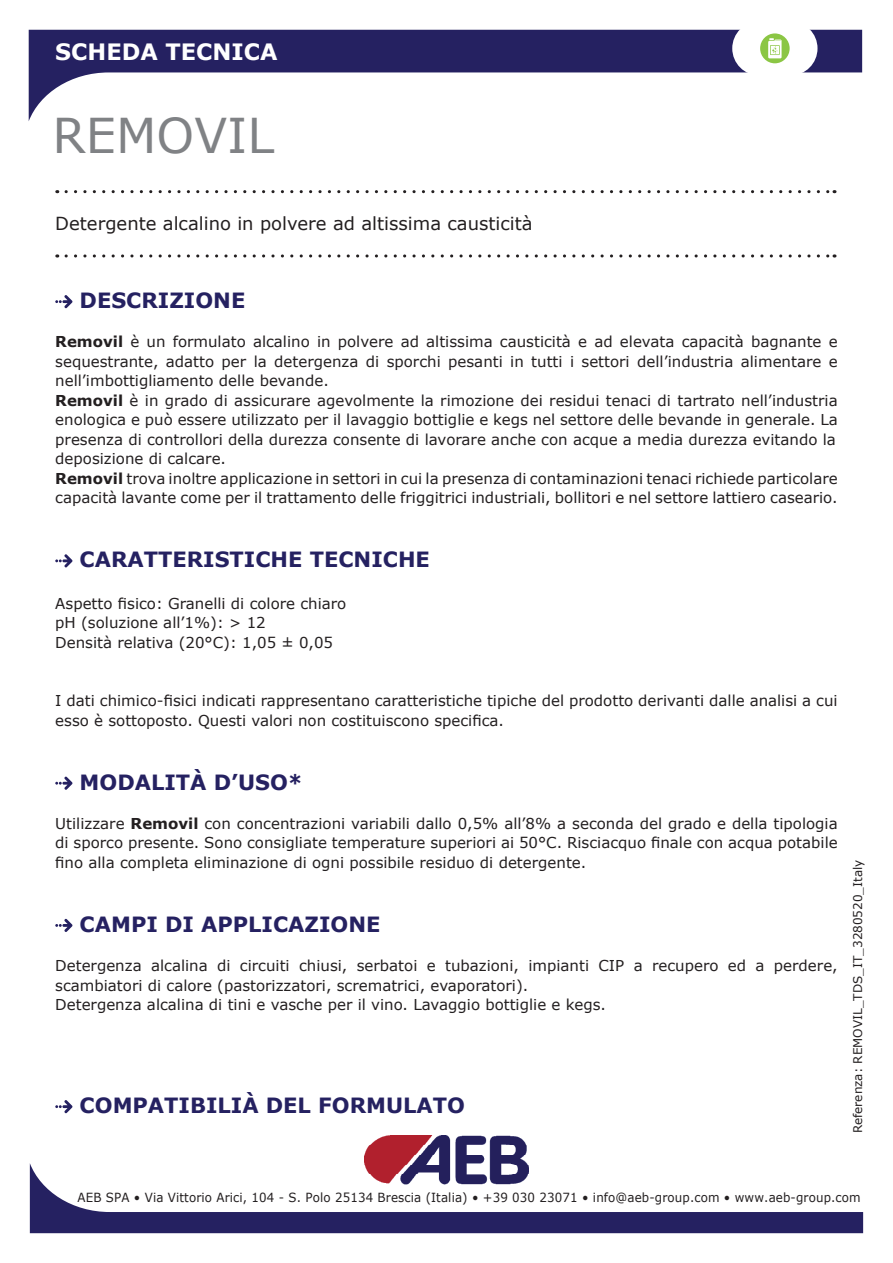
<style>
.page{position:relative;width:893px;height:1263px;background:#fff}
.page>*{position:absolute;margin:0;border:0;box-sizing:border-box;transform-origin:0 0}
.t1{font:48px "Verdana";color:#808285}
.t2{font:700 22.5px "Verdana";color:#fff}
.t3{font:700 21px "Verdana";color:#252161}
.t4{font:18px "Verdana";color:#231f20}
.t5{font:15px/19.5px "Verdana";color:#231f20}
.t6{font:12.6px "Verdana";letter-spacing:.01em;color:#231f20;scale:.94 1}
.t7{font:12px "Verdana";color:#231f20}
.s1{font-weight:700}
</style>
<div class="page">
<svg style="left:66px;top:190px;width:769px;height:3px"></svg>
<svg style="left:66px;top:254px;width:769px;height:4px"></svg>
<img style="left:364px;top:1135px;width:163px;height:28px">
<svg style="left:29px;top:30px;width:833px;height:91px"></svg>
<div style="left:732px;top:21px;width:85px;height:55px;background:#fff;border-radius:27px"></div>
<div style="left:760px;top:33px;width:30px;height:30px;background:#8bc644;border-radius:50%"></div>
<svg style="left:768px;top:38px;width:14px;height:20px"></svg>
<svg style="left:30px;top:1163px;width:833px;height:70px"></svg>
<svg style="left:55px;top:295px;width:17px;height:13px"></svg>
<svg style="left:55px;top:554px;width:17px;height:13px"></svg>
<svg style="left:55px;top:777px;width:17px;height:13px"></svg>
<svg style="left:55px;top:919px;width:17px;height:13px"></svg>
<svg style="left:55px;top:1100px;width:17px;height:13px"></svg>
<h2 class="t2" style="left:55px;top:35px;width:224px">SCHEDA TECNICA</h2>
<h1 class="t1" style="left:52px;top:103px;width:223px">REMOVIL</h1>
<p class="t4" style="left:55px;top:211px;width:479px">Detergente alcalino in polvere ad altissima causticità</p>
<h3 class="t3" style="left:80px;top:286px;width:167px">DESCRIZIONE</h3>
<p class="t5" style="left:55px;top:332px;width:784px"><span class="s1">Removil</span> è un formulato alcalino in polvere ad altissima causticità e ad elevata capacità bagnante e sequestrante, adatto per la detergenza di sporchi pesanti in tutti i settori dell’industria alimentare e nell’imbottigliamento delle bevande.<br><span class="s1">Removil</span> è in grado di assicurare agevolmente la rimozione dei residui tenaci di tartrato nell’industria enologica e può essere utilizzato per il lavaggio bottiglie e kegs nel settore delle bevande in generale. La presenza di controllori della durezza consente di lavorare anche con acque a media durezza evitando la deposizione di calcare.<br><span class="s1">Removil</span> trova inoltre applicazione in settori in cui la presenza di contaminazioni tenaci richiede particolare capacità lavante come per il trattamento delle friggitrici industriali, bollitori e nel settore lattiero caseario.</p>
<h3 class="t3" style="left:80px;top:545px;width:352px">CARATTERISTICHE TECNICHE</h3>
<p class="t5" style="left:55px;top:593px;width:293px">Aspetto fisico: Granelli di colore chiaro pH (soluzione all’1%): &gt; 12<br>Densità relativa (20°C): 1,05 ± 0,05</p>
<p class="t5" style="left:55px;top:691px;width:784px">I dati chimico-fisici indicati rappresentano caratteristiche tipiche del prodotto derivanti dalle analisi a cui esso è sottoposto. Questi valori non costituiscono specifica.</p>
<h3 class="t3" style="left:80px;top:767px;width:225px">MODALITÀ D’USO*</h3>
<p class="t5" style="left:55px;top:813px;width:784px;text-align:justify">Utilizzare <span class="s1">Removil</span> con concentrazioni variabili dallo 0,5% all’8% a seconda del grado e della tipologia di sporco presente. Sono consigliate temperature superiori ai 50°C. Risciacquo finale con acqua potabile fino alla completa eliminazione di ogni possibile residuo di detergente.</p>
<h3 class="t3" style="left:80px;top:909px;width:302px">CAMPI DI APPLICAZIONE</h3>
<p class="t5" style="left:55px;top:956px;width:784px">Detergenza alcalina di circuiti chiusi, serbatoi e tubazioni, impianti CIP a recupero ed a perdere, scambiatori di calore (pastorizzatori, scrematrici, evaporatori).<br>Detergenza alcalina di tini e vasche per il vino. Lavaggio bottiglie e kegs.</p>
<h3 class="t3" style="left:80px;top:1091px;width:387px">COMPATIBILIÀ DEL FORMULATO</h3>
<p class="t7" style="left:850px;top:1133px;width:275px;rotate:-90deg">Referenza: REMOVIL_TDS_IT_3280520_Italy</p>
<p class="t6" style="left:78px;top:1189px;width:835px">AEB SPA • Via Vittorio Arici, 104 - S. Polo 25134 Brescia (Italia) • +39 030 23071 • info@aeb-group.com • www.aeb-group.com</p>
</div>
